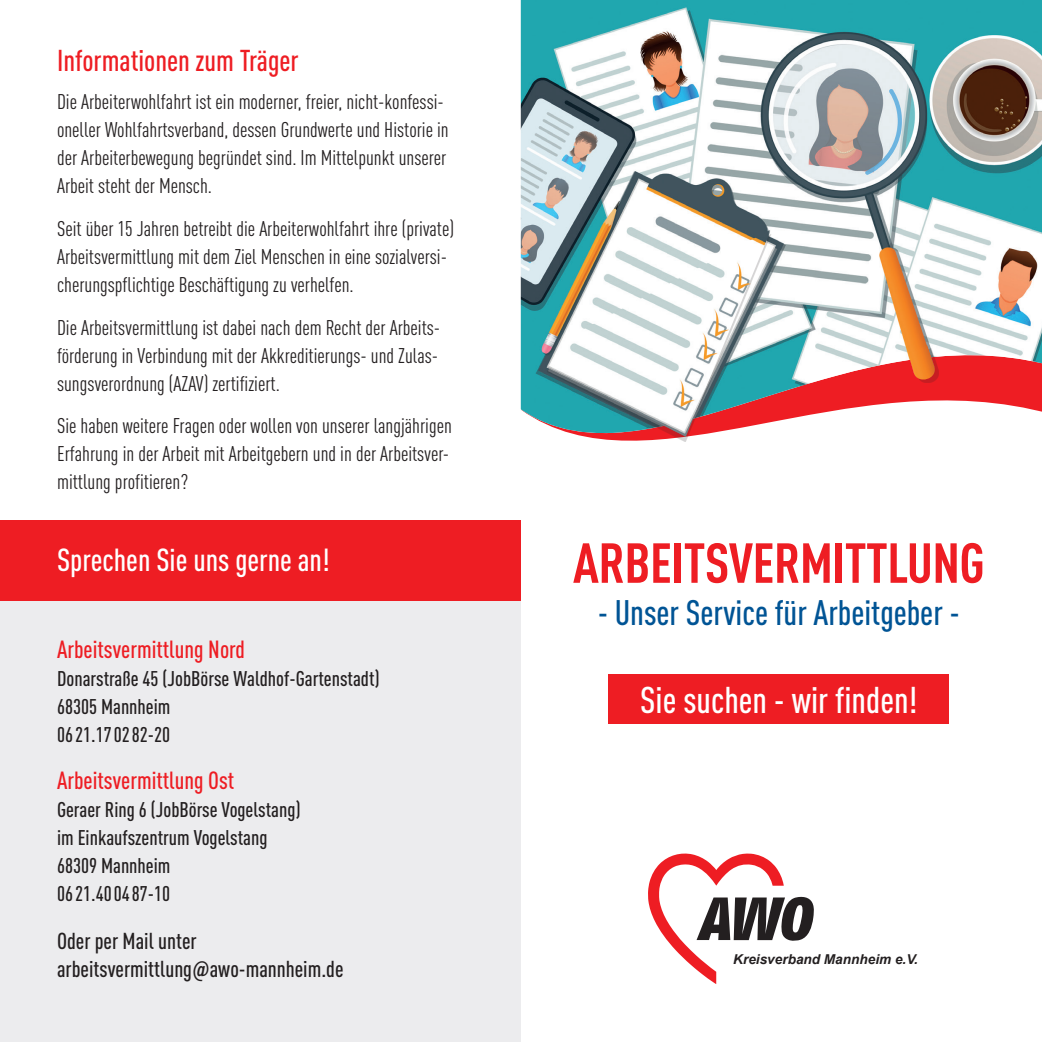
<style>
.page{position:relative;width:1042px;height:1042px;background:#fff}
.page>*{position:absolute;margin:0;border:0;box-sizing:border-box;transform-origin:0 0}
.t1{font:700 condensed 55.48px "DIN Pro";letter-spacing:-.01em;color:#ee1d23}
.t2{font:500 condensed 36.75px "DIN Pro";color:#fff}
.t3{font:500 condensed 35px "DIN Pro";color:#005495}
.t4{font:500 condensed 31.5px "DIN Pro";color:#fff}
.t5{font:500 condensed 29.75px "DIN Pro";color:#ee1d23}
.t6{font:500 condensed 24.5px "DIN Pro";color:#ee1d23}
.t7{font:500 condensed 22.75px/28px "DIN Pro";color:#231f20}
.t8{font:condensed 21px/28px "DIN Pro";color:#231f20}
.t9{font:500 condensed 21px/28px "DIN Pro";color:#231f20}
.t10{font:italic 700 13.65px "Arial";color:#231f20}
</style>
<div class="page">
<div style="left:609px;top:674px;width:340px;height:50px;background:#ee1d23"></div>
<div style="left:0;top:600px;width:521px;height:442px;background:#ececee"></div>
<div style="left:0;top:520px;width:521px;height:80px;background:#ee1d23"></div>
<svg style="left:648px;top:853px;width:166px;height:131px"></svg>
<img style="left:521px;top:0;width:521px;height:425px">
<div style="left:547px;top:234px;width:224px;height:208px;background:#231f20;opacity:.19"></div>
<img style="left:547px;top:229px;width:224px;height:208px">
<div style="left:912px;top:348px;width:27px;height:35px;background:#231f20;opacity:.19"></div>
<img style="left:908px;top:345px;width:28px;height:36px">
<h3 class="t5" style="left:57px;top:38px;width:243px">Informationen zum Träger</h3>
<p class="t8" style="left:57px;top:86px;width:393px">Die Arbeiterwohlfahrt ist ein moderner, freier, nicht-konfessi&shy;oneller Wohlfahrtsverband, dessen Grundwerte und Historie in der Arbeiterbewegung begründet sind. Im Mittelpunkt unserer Arbeit steht der Mensch.</p>
<p class="t8" style="left:57px;top:213px;width:398px">Seit über 15 Jahren betreibt die Arbeiterwohlfahrt ihre (private)<br>Arbeitsvermittlung mit dem Ziel Menschen in eine sozialversi&shy;cherungspflichtige Beschäftigung zu verhelfen.</p>
<p class="t8" style="left:57px;top:311px;width:385px;text-align:justify">Die Arbeitsvermittlung ist dabei nach dem Recht der Arbeits&shy;förderung in Verbindung mit der Akkreditierungs- und Zulas&shy;sungsverordnung (AZAV) zertifiziert.</p>
<p class="t8" style="left:57px;top:410px;width:396px">Sie haben weitere Fragen oder wollen von unserer langjährigen<br>Erfahrung in der Arbeit mit Arbeitgebern und in der Arbeitsver&shy;mittlung profitieren?</p>
<h3 class="t4" style="left:57px;top:537px;width:274px">Sprechen Sie uns gerne an!</h3>
<h1 class="t1" style="left:573px;top:521px;width:413px">ARBEITSVERMITTLUNG</h1>
<p class="t6" style="left:57px;top:631px;width:190px">Arbeitsvermittlung Nord</p>
<p class="t9" style="left:57px;top:662px;width:324px">Donarstraße 45 (JobBörse Waldhof-Gartenstadt)<br>68305 Mannheim<br>0621.170282-20</p>
<p class="t6" style="left:57px;top:762px;width:179px">Arbeitsvermittlung Ost</p>
<p class="t9" style="left:57px;top:794px;width:245px">Geraer Ring 6 (JobBörse Vogelstang) im Einkaufszentrum Vogelstang<br>68309 Mannheim<br>0621.400487-10</p>
<p class="t7" style="left:57px;top:925px;width:288px">Oder per Mail unter arbeitsvermittlung@awo-mannheim.de</p>
<h3 class="t3" style="left:598px;top:587px;width:363px">- Unser Service für Arbeitgeber -</h3>
<h2 class="t2" style="left:640px;top:672px;width:279px">Sie suchen - wir finden!</h2>
<p class="t10" style="left:733px;top:950px;width:186px">Kreisverband Mannheim e.V.</p>
</div>
